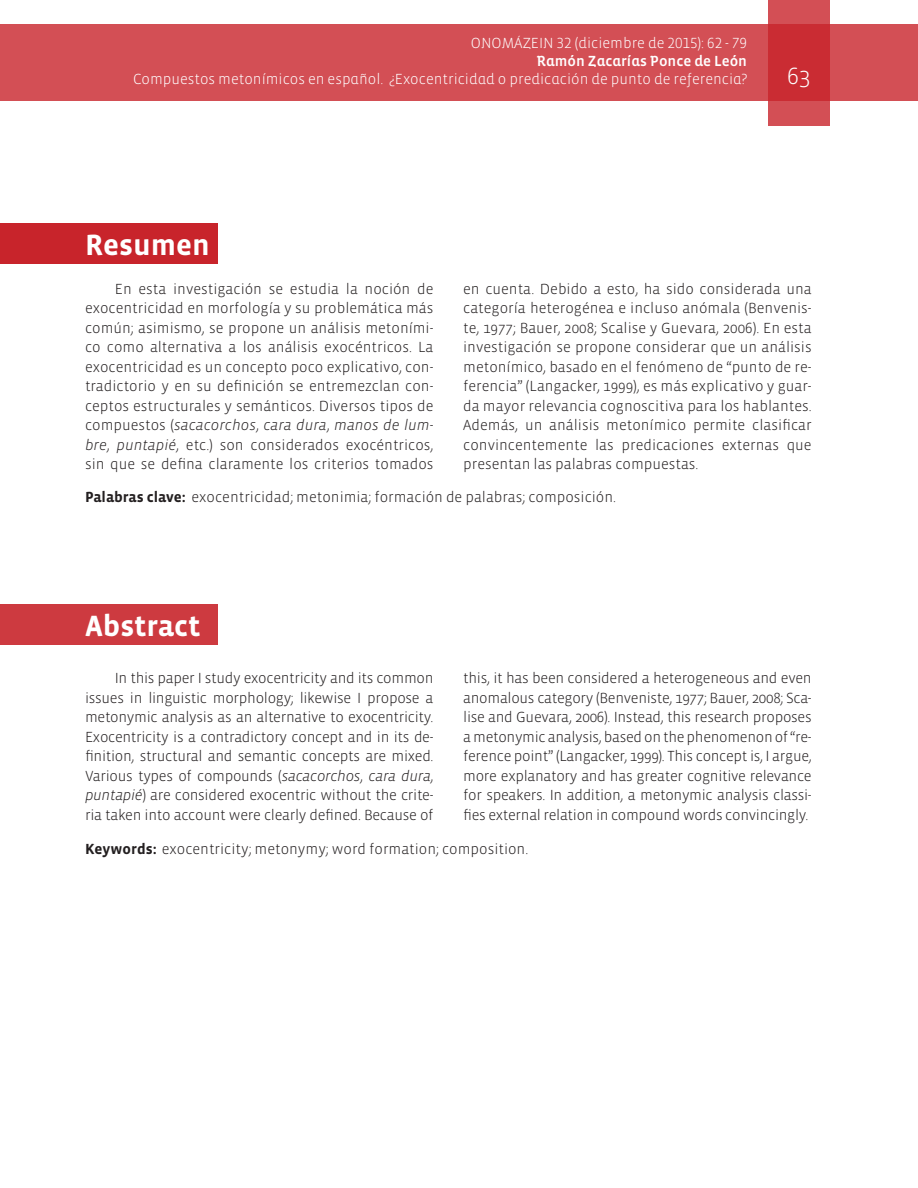
<style>
.page{position:relative;width:918px;height:1188px;background:#fff}
.page>*{position:absolute;margin:0;border:0;box-sizing:border-box;transform-origin:0 0}
.t1{font:700 30px "Vista Sans";color:#fff}
.t2{font:300 24px "Vista Sans";color:#fff}
.Textos{font:300 15px/19.5px "Vista Sans";color:#231f20;text-align:justify}
.t3{font:300 15px "Vista Sans Alt";color:#fff}
.t4{font:15px "Vista Sans Alt Med";color:#fff}
.s1{font-style:italic}
.s2{font-weight:700}
</style>
<div class="page">
<div style="left:0;top:25px;width:918px;height:76px;background:#d34f55"></div>
<svg style="left:768px;top:0;width:62px;height:126px;background:#cd3940"></svg>
<div style="left:0;top:224px;width:217px;height:40px;background:#c8242b"></div>
<div style="left:0;top:604px;width:217px;height:41px;background:#cd3a40"></div>
<p class="t3" style="left:471px;top:36px;width:278px">ONOMÁZEIN 32 (diciembre de 2015): 62 - 79</p>
<p class="t4" style="left:536px;top:54px;width:212px">Ramón Zacarías Ponce de León</p>
<p class="t3" style="left:133px;top:72px;width:616px">Compuestos metonímicos en español. ¿Exocentricidad o predicación de punto de referencia?</p>
<p class="t2" style="left:787px;top:64px;width:25px">63</p>
<p class="t1" style="left:85px;top:230px;width:126px">Resumen</p>
<p class="Textos" style="left:85px;top:279px;width:350px;text-indent:30px">En esta investigación se estudia la noción de exocentricidad en morfología y su problemática más común; asimismo, se propone un análisis metoními&shy;co como alternativa a los análisis exocéntricos. La exocentricidad es un concepto poco explicativo, con&shy;tradictorio y en su definición se entremezclan con&shy;ceptos estructurales y semánticos. Diversos tipos de compuestos (<span class="s1">sacacorchos</span>, <span class="s1">cara dura</span>, <span class="s1">manos de lum&shy;bre</span>, <span class="s1">puntapié</span>, etc.) son considerados exocéntricos, sin que se defina claramente los criterios tomados</p>
<p class="Textos" style="left:463px;top:279px;width:350px">en cuenta. Debido a esto, ha sido considerada una categoría heterogénea e incluso anómala (Benvenis&shy;te, 1977; Bauer, 2008; Scalise y Guevara, 2006). En esta investigación se propone considerar que un análisis metonímico, basado en el fenómeno de “punto de re&shy;ferencia” (Langacker, 1999), es más explicativo y guar&shy;da mayor relevancia cognoscitiva para los hablantes.<br>Además, un análisis metonímico permite clasificar convincentemente las predicaciones externas que presentan las palabras compuestas.</p>
<p class="Textos" style="left:85px;top:487px;width:533px"><span class="s2">Palabras clave:</span> exocentricidad; metonimia; formación de palabras; composición.</p>
<p class="t1" style="left:85px;top:610px;width:117px">Abstract</p>
<p class="Textos" style="left:85px;top:669px;width:350px;text-indent:30px">In this paper I study exocentricity and its common issues in linguistic morphology; likewise I propose a metonymic analysis as an alternative to exocentricity.<br>Exocentricity is a contradictory concept and in its de&shy;finition, structural and semantic concepts are mixed.<br>Various types of compounds (<span class="s1">sacacorchos</span>, <span class="s1">cara dura</span>, <span class="s1">puntapié</span>) are considered exocentric without the crite&shy;ria taken into account were clearly defined. Because of</p>
<p class="Textos" style="left:463px;top:669px;width:350px">this, it has been considered a heterogeneous and even anomalous category (Benveniste, 1977; Bauer, 2008; Sca&shy;lise and Guevara, 2006). Instead, this research proposes a metonymic analysis, based on the phenomenon of “re&shy;ference point” (Langacker, 1999). This concept is, I argue, more explanatory and has greater cognitive relevance for speakers. In addition, a metonymic analysis classi&shy;fies external relation in compound words convincingly.</p>
<p class="Textos" style="left:85px;top:839px;width:445px"><span class="s2">Keywords:</span> exocentricity; metonymy; word formation; composition.</p>
</div>
